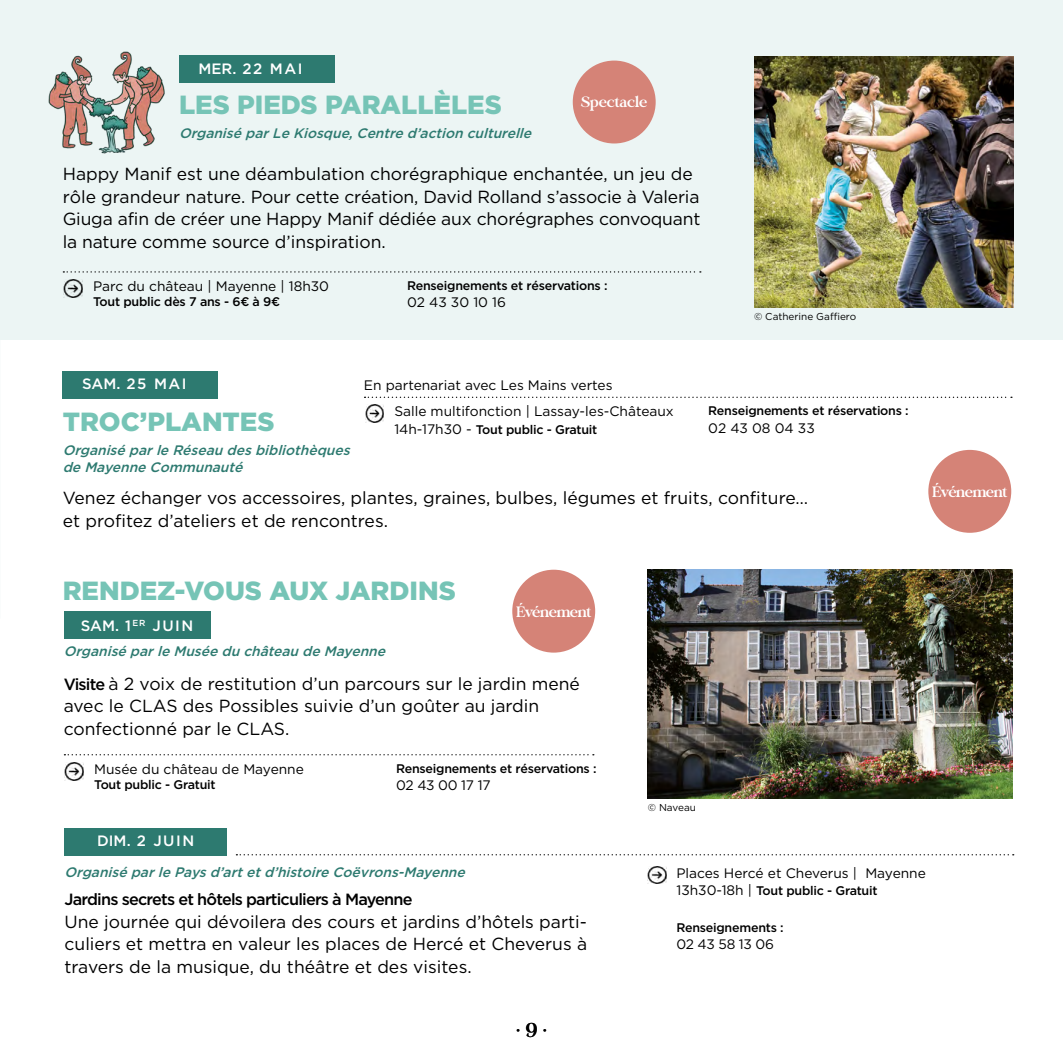
<style>
.page{position:relative;width:1063px;height:1063px;background:#fff}
.page>*{position:absolute;margin:0;border:0;box-sizing:border-box;transform-origin:0 0}
.t1{font:900 26.25px "Gotham HTF";color:#76c4b6}
.t2{font:20px "NT Mikella";color:#000}
.t3{font:17.5px/22.5px "Gotham HTF";color:#000}
.t4{font:500 16.25px "Gotham HTF";letter-spacing:-.05em;color:#000}
.t5{font:500 15px "Gotham HTF";letter-spacing:.1em;color:#fff}
.t6{font:15px "NT Mikella";letter-spacing:-.03em;color:#fff}
.t7{font:15px "NT Mikella";color:#fff}
.t8{font:13.75px "Gotham HTF";color:#000}
.t9{font:italic 500 13.75px/17.5px "Gotham HTF";color:#2d7a70}
.t10{font:500 12.5px "Gotham HTF";letter-spacing:-.02em;color:#000}
.t11{font:10px "Gotham HTF";color:#000}
.s1{font-weight:400;font-size:13.75px}
.s2{font-weight:500;font-size:16.25px}
</style>
<div class="page">
<div style="left:0;top:0;width:1063px;height:340px;background:#ecf5f4"></div>
<img style="left:754px;top:56px;width:259px;height:252px">
<img style="left:48px;top:51px;width:117px;height:103px">
<div style="left:179px;top:55px;width:155px;height:28px;background:#2d7a70"></div>
<img style="left:64px;top:279px;width:18px;height:18px">
<svg style="left:63px;top:271px;width:638px;height:2px"></svg>
<div style="left:63px;top:371px;width:155px;height:28px;background:#2d7a70"></div>
<img style="left:648px;top:570px;width:364px;height:229px">
<img style="left:648px;top:866px;width:18px;height:18px">
<img style="left:65px;top:762px;width:18px;height:18px">
<svg style="left:64px;top:754px;width:530px;height:1px"></svg>
<div style="left:573px;top:61px;width:83px;height:82px;background:#d58377;border-radius:50%"></div>
<img style="left:365px;top:405px;width:18px;height:18px">
<svg style="left:365px;top:397px;width:647px;height:1px"></svg>
<div style="left:64px;top:611px;width:146px;height:28px;background:#2d7a70"></div>
<div style="left:928px;top:450px;width:83px;height:83px;background:#d58377;border-radius:50%"></div>
<div style="left:512px;top:570px;width:83px;height:83px;background:#d58377;border-radius:50%"></div>
<div style="left:65px;top:828px;width:162px;height:27px;background:#2d7a70"></div>
<svg style="left:236px;top:854px;width:778px;height:1px"></svg>
<p class="t5" style="left:199px;top:60px;width:105px">MER. 22 MAI</p>
<h1 class="t1" style="left:179px;top:89px;width:324px">LES PIEDS PARALLÈLES</h1>
<p class="t9" style="left:179px;top:124px;width:358px">Organisé parLe Kiosque,Centre d’action culturelle</p>
<p class="t7" style="left:581px;top:92px;width:68px">Spectacle</p>
<p class="t3" style="left:63px;top:163px;width:639px">Happy Manif est une déambulation chorégraphique enchantée, un jeu de rôle grandeur nature. Pour cette création, David Rolland s’associe à Valeria Giuga afin de créer une Happy Manif dédiée aux chorégraphes convoquant la nature comme source d’inspiration.</p>
<p class="t8" style="left:93px;top:279px;width:237px">Parc du château | Mayenne | 18h30</p>
<p class="t10" style="left:93px;top:295px;width:189px">Tout public dès 7 ans - 6¤ à 9¤</p>
<p class="t10" style="left:407px;top:278px;width:202px">Renseignements et réservations :</p>
<p class="t8" style="left:407px;top:295px;width:100px">02 43 30 10 16</p>
<p class="t11" style="left:754px;top:311px;width:104px">© Catherine Gaffiero</p>
<p class="t5" style="left:82px;top:376px;width:106px">SAM. 25 MAI</p>
<h1 class="t1" style="left:63px;top:406px;width:213px">TROC’PLANTES</h1>
<p class="t9" style="left:63px;top:441px;width:292px">Organisé parle Réseau desbibliothèques de Mayenne Communauté</p>
<p class="t8" style="left:364px;top:378px;width:250px">En partenariat avec Les Mains vertes</p>
<p class="t8" style="left:394px;top:404px;width:281px">Salle multifonction | Lassay-les-Châteaux</p>
<p class="t10" style="left:394px;top:422px;width:204px"><span class="s1">14h-17h30 -</span> Tout public - Gratuit</p>
<p class="t10" style="left:708px;top:404px;width:202px">Renseignements et réservations :</p>
<p class="t8" style="left:708px;top:420px;width:108px">02 43 08 04 33</p>
<p class="t3" style="left:63px;top:487px;width:747px">Venez échanger vos accessoires, plantes, graines, bulbes, légumes et fruits, confiture… et profitez d’ateliers et de rencontres.</p>
<h1 class="t1" style="left:63px;top:576px;width:395px">RENDEZ-VOUS AUX JARDINS</h1>
<p class="t5" style="left:81px;top:617px;width:114px">SAM. 1<sup>ER</sup> JUIN</p>
<p class="t9" style="left:64px;top:643px;width:327px">Organisé parle Musée du château de Mayenne</p>
<p class="t6" style="left:516px;top:602px;width:77px">Événement</p>
<p class="t3" style="left:64px;top:672px;width:518px"><span class="s2">Visite</span> à 2 voix de restitution d’un parcours sur le jardin mené avec le CLAS des Possibles suivie d’un goûter au jardin confectionné par le CLAS.</p>
<p class="t8" style="left:94px;top:761px;width:211px">Musée du château de Mayenne</p>
<p class="t10" style="left:94px;top:777px;width:123px">Tout public - Gratuit</p>
<p class="t5" style="left:97px;top:832px;width:99px">DIM. 2 JUIN</p>
<p class="t10" style="left:396px;top:761px;width:202px">Renseignements et réservations :</p>
<p class="t8" style="left:396px;top:778px;width:96px">02 43 00 17 17</p>
<p class="t11" style="left:648px;top:802px;width:50px">© Naveau</p>
<p class="t6" style="left:932px;top:482px;width:77px">Événement</p>
<p class="t9" style="left:65px;top:863px;width:406px">Organisé parle Paysd’artetd’histoire Coëvrons-Mayenne</p>
<p class="t4" style="left:65px;top:890px;width:349px">Jardins secrets et hôtels particuliers à Mayenne</p>
<p class="t3" style="left:65px;top:910px;width:524px;text-align:justify">Une journée qui dévoilera des cours et jardins d’hôtels parti&shy;culiers et mettra en valeur les places de Hercé et Cheverus à travers de la musique, du théâtre et des visites.</p>
<p class="t2" style="left:516px;top:1017px;width:32px">• 9 •</p>
<p class="t8" style="left:676px;top:865px;width:251px">Places Hercé et Cheverus | Mayenne</p>
<p class="t10" style="left:676px;top:884px;width:203px"><span class="s1">13h30-18h |</span> Tout public - Gratuit</p>
<p class="t10" style="left:676px;top:920px;width:109px">Renseignements :</p>
<p class="t8" style="left:676px;top:937px;width:99px">02 43 58 13 06</p>
</div>
